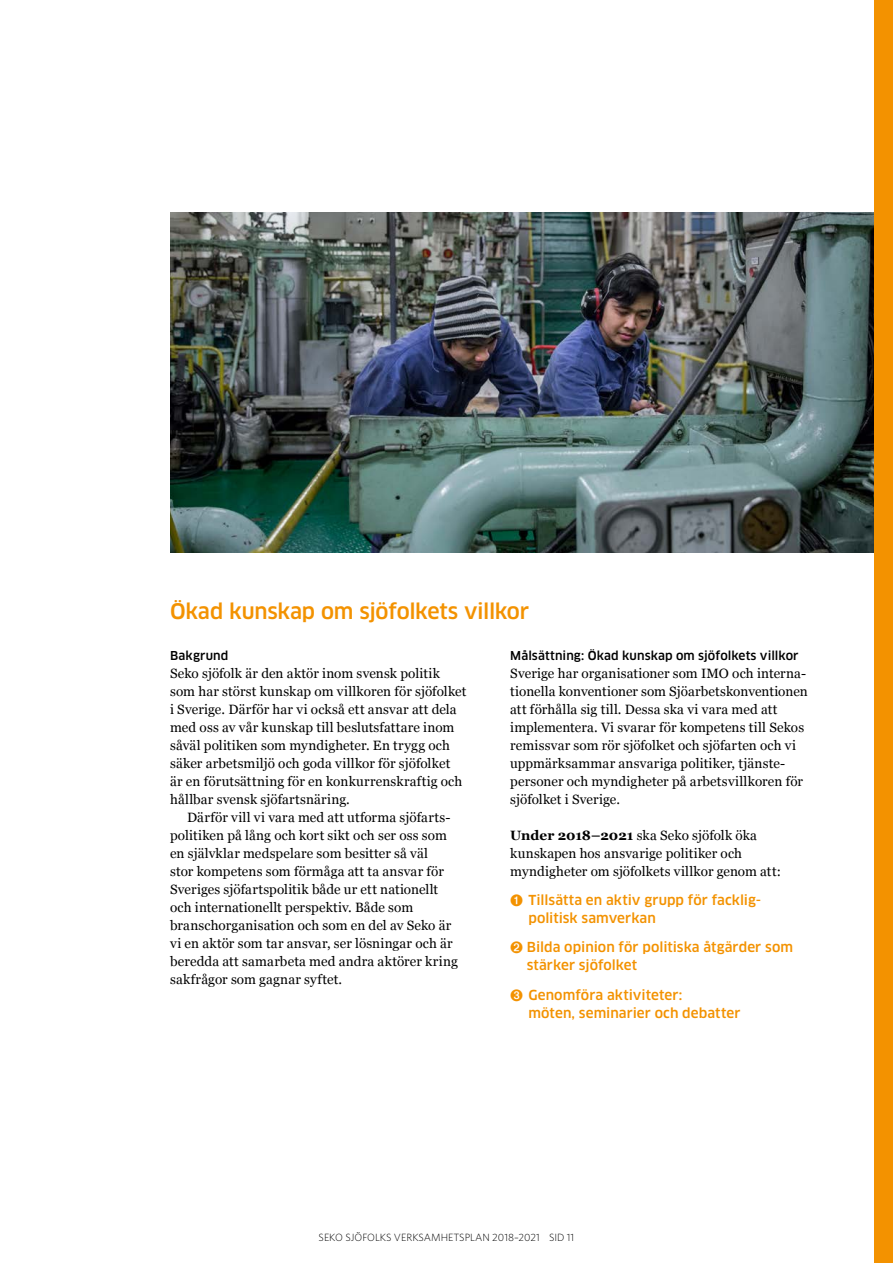
<style>
.page{position:relative;width:893px;height:1263px;background:#fff}
.page>*{position:absolute;margin:0;border:0;box-sizing:border-box;transform-origin:0 0}
.t1{font:500 21px "Clan Pro";letter-spacing:-.01em;color:#f39200}
.t2{font:13.5px/18px "Georgia";letter-spacing:.01em;color:#000}
.t3{font:500 13.5px/18px "Clan Pro";letter-spacing:.005em;color:#f39200}
.t4{font:500 12px "Clan Pro";letter-spacing:.01em;color:#000}
.t5{font:300 10.5px "Whitney";color:#000}
.s1{font-weight:700}
</style>
<div class="page">
<img style="left:170px;top:213px;width:704px;height:339px">
<div style="left:874px;top:0;width:19px;height:1263px;background:#f39200"></div>
<h1 class="t1" style="left:170px;top:599px;width:361px">Ökad kunskap om sjöfolkets villkor</h1>
<p class="t4" style="left:170px;top:648px;width:60px">Bakgrund</p>
<p class="t2" style="left:170px;top:663px;width:298px">Seko sjöfolk är den aktör inom svensk politik som har störst kunskap om villkoren för sjöfolket i Sverige. Därför har vi också ett ansvar att dela med oss av vår kunskap till beslutsfattare inom såväl politiken som myndigheter. En trygg och säker arbetsmiljö och goda villkor för sjöfolket<br>är en förutsättning för en konkurrenskraftig och hållbar svensk sjöfartsnäring.</p>
<p class="t2" style="left:170px;top:807px;width:289px;text-indent:17px">Därför vill vi vara med att utforma sjöfarts&shy;politiken på lång och kort sikt och ser oss som en självklar medspelare som besitter så väl<br>stor kompetens som förmåga att ta ansvar för Sveriges sjöfartspolitik både ur ett nationellt och internationellt perspektiv. Både som branschorganisation och som en del av Seko är vi en aktör som tar ansvar, ser lösningar och är beredda att samarbeta med andra aktörer kring sakfrågor som gagnar syftet.</p>
<p class="t4" style="left:510px;top:648px;width:290px">Målsättning: Ökad kunskap om sjöfolkets villkor</p>
<p class="t2" style="left:510px;top:663px;width:299px">Sverige har organisationer som IMO och interna&shy;tionella konventioner som Sjöarbetskonventionen att förhålla sig till. Dessa ska vi vara med att implementera. Vi svarar för kompetens till Sekos remissvar som rör sjöfolket och sjöfarten och vi uppmärksammar ansvariga politiker, tjänste&shy;personer och myndigheter på arbetsvillkoren för sjöfolket i Sverige.</p>
<p class="t2" style="left:510px;top:825px;width:272px"><span class="s1">Under 2018–2021</span> ska Seko sjöfolk öka kunskapen hos ansvarige politiker och myndigheter om sjöfolkets villkor genom att:</p>
<p class="t3" style="left:528px;top:891px;width:233px">Tillsätta en aktiv grupp för facklig&shy;politisk samverkan</p>
<p class="t3" style="left:527px;top:939px;width:268px">Bilda opinion för politiska åtgärder som stärker sjöfolket</p>
<p class="t3" style="left:528px;top:986px;width:213px">Genomföra aktiviteter:<br>möten, seminarier och debatter</p>
<p class="t5" style="left:319px;top:1231px;width:257px">SEKO SJÖFOLKS VERKSAMHETSPLAN 2018–2021 SID 11</p>
</div>
